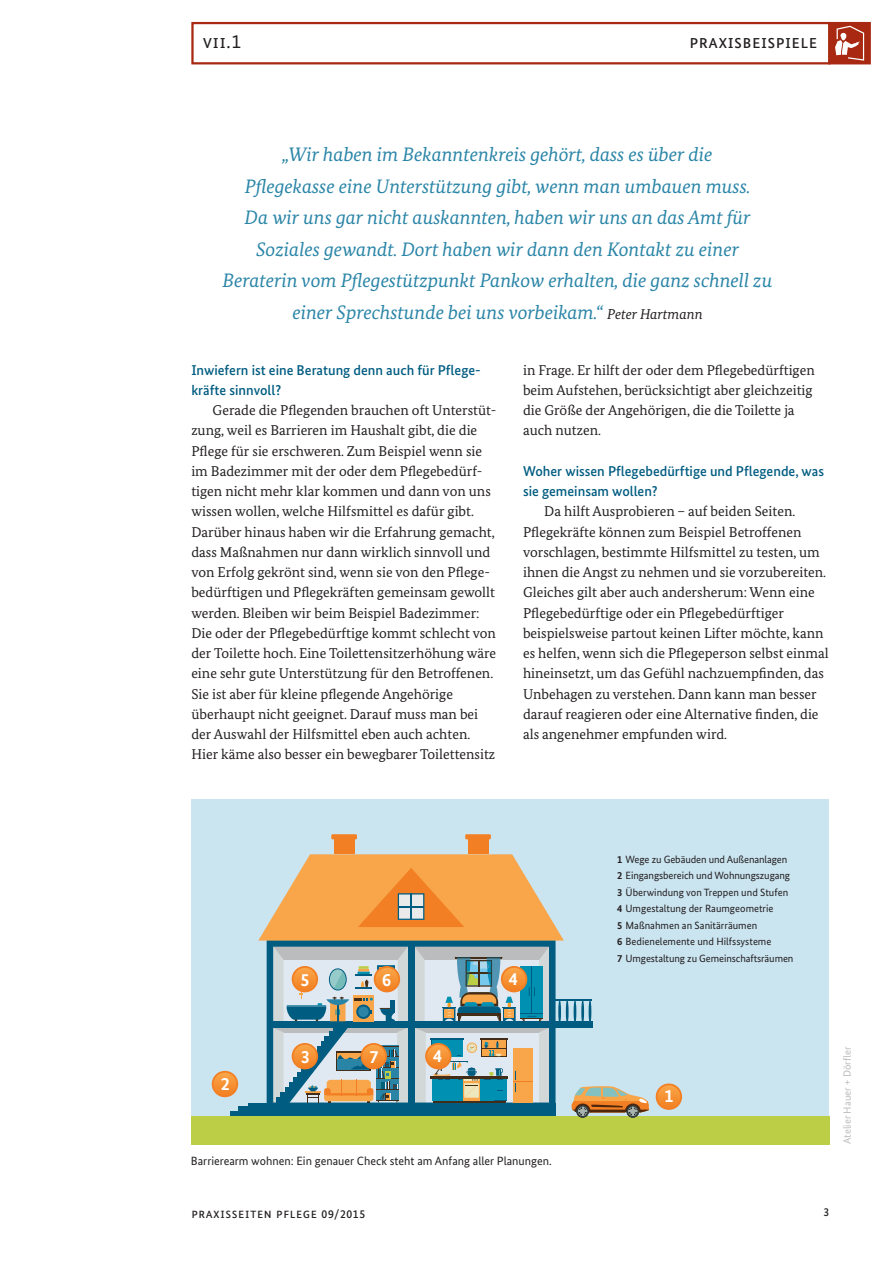
<style>
.page{position:relative;width:893px;height:1263px;background:#fff}
.page>*{position:absolute;margin:0;border:0;box-sizing:border-box;transform-origin:0 0}
.t1{font:italic 19.5px/31.5px "Bundes Serif";color:#2a85a7;text-align:center}
.t2{font:19.5px "Bundes Sans";letter-spacing:.02em;color:#231f20}
.t3{font:700 18.15px "Bundes Sans";color:#fff}
.Interview_Antwort{font:14.25px/20.2px "Bundes Serif";color:#231f20}
.Interview_Frage{font:500 14.25px/20.2px "Bundes Sans";color:#005c81}
.t4{font:14.25px "Bundes Sans";letter-spacing:.04em;color:#231f20}
.BU_Bildunterschrift{font:12px "Bundes Sans";color:#231f20}
.t5{font:500 11.7px "Bundes Sans";color:#231f20}
.t6{font:10.5px "Bundes Sans";color:#231f20}
.BU_Bildunterschrift-2{font:10.5px "Bundes Sans";color:#bcbdc0}
.s1{font-size:14.25px;color:#231f20}
.s2{font-weight:700}
.s3{font-weight:500;font-size:11.7px}
</style>
<div class="page">
<div style="left:191px;top:22px;width:639px;height:42px;border:2px solid #a82811"></div>
<div style="left:828px;top:22px;width:43px;height:42px;background:#a82811;border:2px solid #a82811"></div>
<svg style="left:835px;top:26px;width:29px;height:35px"></svg>
<div style="left:192px;top:800px;width:637px;height:344px;background:#cae4f0"></div>
<div style="left:271px;top:1021px;width:321px;height:7px;background:#005c81"></div>
<div style="left:468px;top:839px;width:20px;height:15px;background:#f27f23"></div>
<div style="left:465px;top:834px;width:26px;height:5px;background:#f27f23"></div>
<div style="left:334px;top:839px;width:21px;height:15px;background:#f27f23"></div>
<div style="left:331px;top:834px;width:26px;height:5px;background:#f27f23"></div>
<div style="left:248px;top:1103px;width:308px;height:13px;background:#005c81"></div>
<div style="left:238px;top:1106px;width:49px;height:10px;background:#005c81"></div>
<hr style="left:555px;top:999px;width:37px;height:2px;background:#005c81">
<hr style="left:566px;top:1000px;width:3px;height:24px;background:#005c81;border-radius:50%">
<hr style="left:574px;top:1000px;width:2px;height:24px;background:#005c81;border-radius:50%">
<hr style="left:581px;top:1000px;width:3px;height:24px;background:#005c81;border-radius:50%">
<hr style="left:589px;top:1000px;width:2px;height:24px;background:#005c81;border-radius:50%">
<div style="left:230px;top:1111px;width:48px;height:9px;background:#005c81"></div>
<div style="left:192px;top:1116px;width:638px;height:28px;background:#bcce45"></div>
<svg style="left:571px;top:1086px;width:78px;height:32px"></svg>
<svg style="left:258px;top:854px;width:306px;height:249px;background:#b3ae98"></svg>
<svg style="left:502px;top:967px;width:24px;height:24px"></svg>
<div style="left:501px;top:966px;width:26px;height:26px;border:2px solid #f27f23;border-radius:50%"></div>
<svg style="left:657px;top:1084px;width:24px;height:25px"></svg>
<div style="left:656px;top:1083px;width:26px;height:27px;border:2px solid #f27f23;border-radius:50%"></div>
<svg style="left:213px;top:1072px;width:24px;height:24px"></svg>
<div style="left:212px;top:1071px;width:26px;height:26px;border:2px solid #f27f23;border-radius:50%"></div>
<svg style="left:293px;top:1044px;width:24px;height:24px"></svg>
<div style="left:292px;top:1043px;width:26px;height:26px;border:2px solid #f27f23;border-radius:50%"></div>
<svg style="left:293px;top:967px;width:24px;height:24px"></svg>
<div style="left:292px;top:966px;width:26px;height:26px;border:2px solid #f27f23;border-radius:50%"></div>
<svg style="left:375px;top:967px;width:24px;height:24px"></svg>
<div style="left:374px;top:966px;width:26px;height:26px;border:2px solid #f27f23;border-radius:50%"></div>
<svg style="left:361px;top:1044px;width:25px;height:24px"></svg>
<div style="left:361px;top:1043px;width:26px;height:26px;border:2px solid #f27f23;border-radius:50%"></div>
<svg style="left:426px;top:1044px;width:25px;height:24px"></svg>
<div style="left:425px;top:1043px;width:26px;height:26px;border:2px solid #f27f23;border-radius:50%"></div>
<h1 class="t2" style="left:203px;top:30px;width:40px">VII.1</h1>
<h1 class="t2" style="left:690px;top:30px;width:129px">Praxisbeispiele</h1>
<p class="t1" style="left:223px;top:138px;width:551px">„Wir haben im Bekanntenkreis gehört, dass es über die<br>Pflegekasse eine Unterstützung gibt, wenn man umbauen muss.<br>Da wir uns gar nicht auskannten, haben wir uns an das Amt für Soziales gewandt. Dort haben wir dann den Kontakt zu einer Beraterin vom Pflegestützpunkt Pankow erhalten, die ganz schnell zu einer Sprechstunde bei uns vorbeikam.“ <span class="s1">Peter Hartmann</span></p>
<p class="Interview_Frage" style="left:191px;top:359px;width:291px">Inwiefern ist eine Beratung denn auch für Pflege&shy;kräfte sinnvoll?</p>
<p class="Interview_Antwort" style="left:191px;top:400px;width:306px;text-indent:21px">Gerade die Pflegenden brauchen oft Unterstüt&shy;zung, weil es Barrieren im Haushalt gibt, die die Pflege für sie erschweren. Zum Beispiel wenn sie im Badezimmer mit der oder dem Pflegebedürf&shy;tigen nicht mehr klar kommen und dann von uns wissen wollen, welche Hilfsmittel es dafür gibt.<br>Darüber hinaus haben wir die Erfahrung gemacht, dass Maßnahmen nur dann wirklich sinnvoll und von Erfolg gekrönt sind, wenn sie von den Pflege&shy;bedürftigen und Pflegekräften gemeinsam gewollt werden. Bleiben wir beim Beispiel Badezimmer:<br>Die oder der Pflegebedürftige kommt schlecht von der Toilette hoch. Eine Toilettensitzerhöhung wäre eine sehr gute Unterstützung für den Betroffenen.<br>Sie ist aber für kleine pflegende Angehörige überhaupt nicht geeignet. Darauf muss man bei der Auswahl der Hilfsmittel eben auch achten.<br>Hier käme also besser ein bewegbarer Toilettensitz</p>
<p class="Interview_Antwort" style="left:523px;top:359px;width:293px">in Frage. Er hilft der oder dem Pflegebedürftigen beim Aufstehen, berücksichtigt aber gleichzeitig die Größe der Angehörigen, die die Toilette ja auch nutzen.</p>
<p class="Interview_Frage" style="left:523px;top:461px;width:303px">Woher wissen Pflegebedürftige und Pflegende, was sie gemeinsam wollen?</p>
<p class="Interview_Antwort" style="left:523px;top:501px;width:307px;text-indent:21px">Da hilft Ausprobieren – auf beiden Seiten.<br>Pflegekräfte können zum Beispiel Betroffenen vorschlagen, bestimmte Hilfsmittel zu testen, um ihnen die Angst zu nehmen und sie vorzubereiten.<br>Gleiches gilt aber auch andersherum: Wenn eine Pflegebedürftige oder ein Pflegebedürftiger beispielsweise partout keinen Lifter möchte, kann es helfen, wenn sich die Pflegeperson selbst einmal hineinsetzt, um das Gefühl nachzuempfinden, das Unbehagen zu verstehen. Dann kann man besser darauf reagieren oder eine Alternative finden, die als angenehmer empfunden wird.</p>
<p class="t3" style="left:301px;top:968px;width:11px">5</p>
<p class="t3" style="left:382px;top:968px;width:11px">6</p>
<p class="t3" style="left:509px;top:968px;width:11px">4</p>
<p class="t6" style="left:617px;top:853px;width:172px"><span class="s2">1</span> Wege zu Gebäuden und Außenanlagen</p>
<p class="t6" style="left:617px;top:869px;width:175px"><span class="s2">2</span> Eingangsbereich und Wohnungszugang</p>
<p class="t6" style="left:617px;top:886px;width:173px"><span class="s2">3</span> Überwindung von Treppen und Stufen</p>
<p class="t6" style="left:617px;top:902px;width:158px"><span class="s2">4</span> Umgestaltung der Raumgeometrie</p>
<p class="t6" style="left:617px;top:919px;width:142px"><span class="s2">5</span> Maßnahmen an Sanitärräumen</p>
<p class="t6" style="left:617px;top:935px;width:156px"><span class="s2">6</span> Bedienelemente und Hilfssysteme</p>
<p class="t6" style="left:617px;top:952px;width:178px"><span class="s2">7</span> Umgestaltung zu Gemeinschaftsräumen</p>
<p class="t3" style="left:221px;top:1073px;width:11px">2</p>
<p class="t3" style="left:301px;top:1045px;width:11px">3</p>
<p class="t3" style="left:370px;top:1046px;width:11px">7</p>
<p class="t3" style="left:433px;top:1045px;width:11px">4</p>
<p class="BU_Bildunterschrift" style="left:191px;top:1153px;width:362px">Barrierearm wohnen: Ein genauer Check steht am Anfang aller Planungen.</p>
<p class="t3" style="left:664px;top:1085px;width:11px">1</p>
<p class="BU_Bildunterschrift-2" style="left:841px;top:1144px;width:99px;rotate:-90deg">Atelier Hauer + Dörfler</p>
<p class="t4" style="left:191px;top:1204px;width:176px">Praxisseiten Pflege <span class="s3">09/2015</span></p>
<p class="t5" style="left:823px;top:1205px;width:7px">3</p>
</div>
